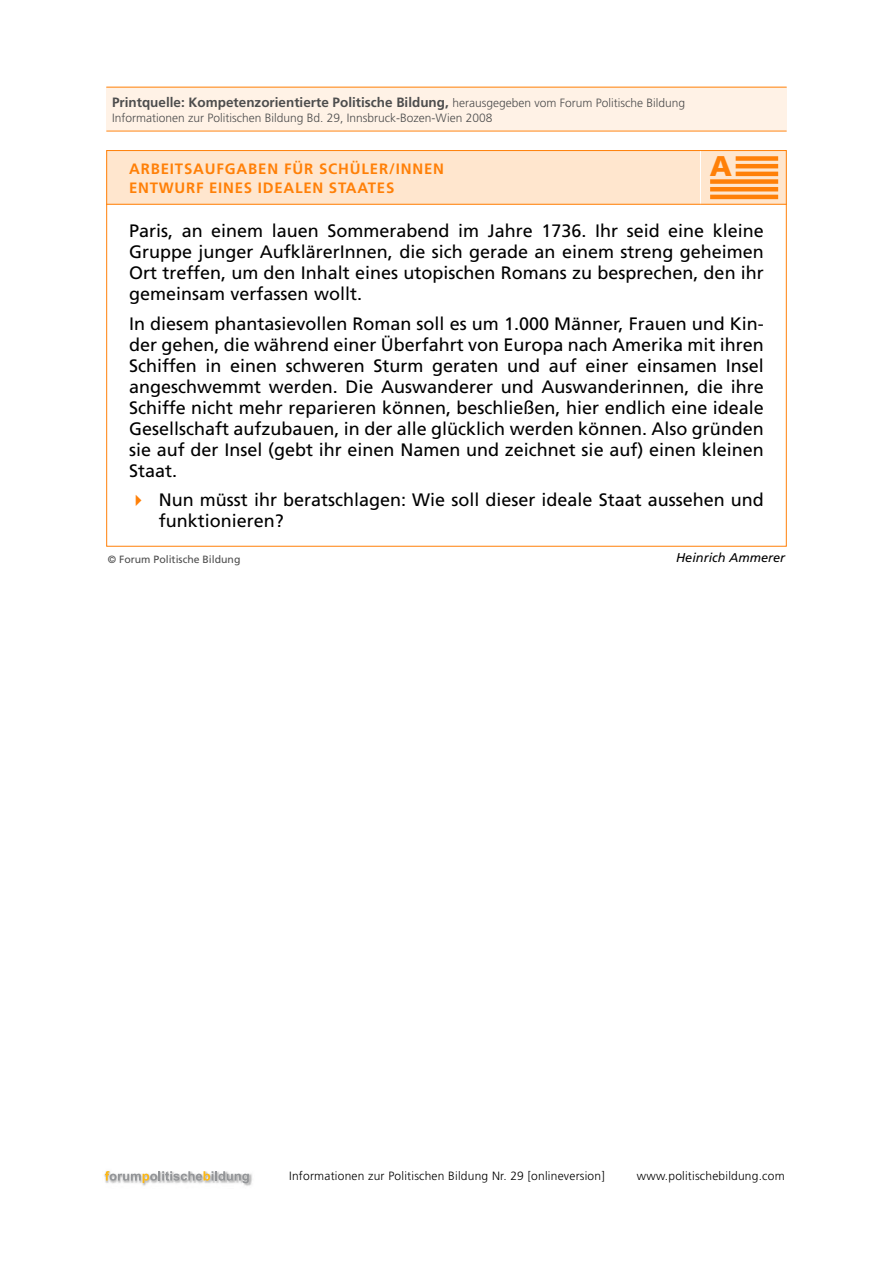
<style>
.page{position:relative;width:893px;height:1263px;background:#fff}
.page>*{position:absolute;margin:0;border:0;box-sizing:border-box;transform-origin:0 0}
.t1{font:900 28.5px "Frutiger";color:#ff8008}
.t2{font:18px/21px "Frutiger";color:#000;text-align:justify}
.t3{font:700 15px/19.5px "Frutiger";letter-spacing:.055em;color:#ff8008}
.t4{font:700 13.5px "Frutiger";color:#4d4d4d}
.t5{font:italic 12.75px "Frutiger";color:#000}
.t6{font:300 12px "Frutiger";letter-spacing:.02em;color:#000}
.t7{font:300 12px "Frutiger";color:#4d4d4d}
.t8{font:10.5px "Frutiger";color:#4d4d4d}
.s1{font-weight:300;font-size:12px}
</style>
<div class="page">
<svg style="left:702px;top:152px;width:83px;height:52px;background:#ffe0c4"></svg>
<div style="left:106px;top:150px;width:593px;height:54px;background:#ffe6ce"></div>
<hr style="left:736px;top:172px;width:42px;height:4px;background:#ff8008">
<div style="left:736px;top:156px;width:42px;height:5px;background:#ff8008"></div>
<hr style="left:736px;top:164px;width:42px;height:4px;background:#ff8008">
<hr style="left:710px;top:187px;width:68px;height:4px;background:#ff8008">
<hr style="left:710px;top:195px;width:68px;height:4px;background:#ff8008">
<div style="left:710px;top:179px;width:68px;height:5px;background:#ff8008"></div>
<img style="left:104px;top:1174px;width:148px;height:12px">
<svg style="left:105px;top:1171px;width:144px;height:12px"></svg>
<div style="left:106px;top:87px;width:681px;height:43px;background:#fff2e6"></div>
<hr style="left:106px;top:131px;width:681px;height:1px;background:#ff8008">
<hr style="left:106px;top:87px;width:681px;height:1px;background:#ff8008">
<hr style="left:106px;top:204px;width:681px;height:1px;background:#ff8008">
<p class="t4" style="left:112px;top:96px;width:575px">Printquelle: Kompetenzorientierte Politische Bildung, <span class="s1">herausgegeben vom Forum Politische Bildung</span></p>
<p class="t7" style="left:112px;top:113px;width:382px">Informationen zur Politischen Bildung Bd. 29, Innsbruck-Bozen-Wien 2008</p>
<p class="t3" style="left:129px;top:160px;width:316px">ARBEITSAUFGABEN FÜR SCHÜLER/INNEN<br>ENTWURF EINES IDEALEN STAATES</p>
<h1 class="t1" style="left:710px;top:154px;width:24px">A</h1>
<p class="t2" style="left:129px;top:222px;width:636px">Paris, an einem lauen Sommerabend im Jahre 1736. Ihr seid eine kleine Gruppe junger AufklärerInnen, die sich gerade an einem streng geheimen Ort treffen, um den Inhalt eines utopischen Romans zu besprechen, den ihr gemeinsam verfassen wollt.</p>
<p class="t2" style="left:129px;top:314px;width:636px">In diesem phantasievollen Roman soll es um 1.000 Männer, Frauen und Kin&shy;der gehen, die während einer Überfahrt von Europa nach Amerika mit ihren Schiffen in einen schweren Sturm geraten und auf einer einsamen Insel angeschwemmt werden. Die Auswanderer und Auswanderinnen, die ihre Schiffe nicht mehr reparieren können, beschließen, hier endlich eine ideale Gesellschaft aufzubauen, in der alle glücklich werden können. Also gründen sie auf der Insel (gebt ihr einen Namen und zeichnet sie auf) einen kleinen Staat.</p>
<p class="t2" style="left:159px;top:491px;width:607px">Nun müsst ihr beratschlagen: Wie soll dieser ideale Staat aussehen und funktionieren?</p>
<p class="t8" style="left:108px;top:555px;width:134px">© Forum Politische Bildung</p>
<p class="t5" style="left:676px;top:553px;width:111px">Heinrich Ammerer</p>
<p class="t6" style="left:289px;top:1171px;width:317px">Informationen zur Politischen Bildung Nr. 29 [onlineversion]</p>
<p class="t6" style="left:637px;top:1171px;width:149px">www.politischebildung.com</p>
</div>
